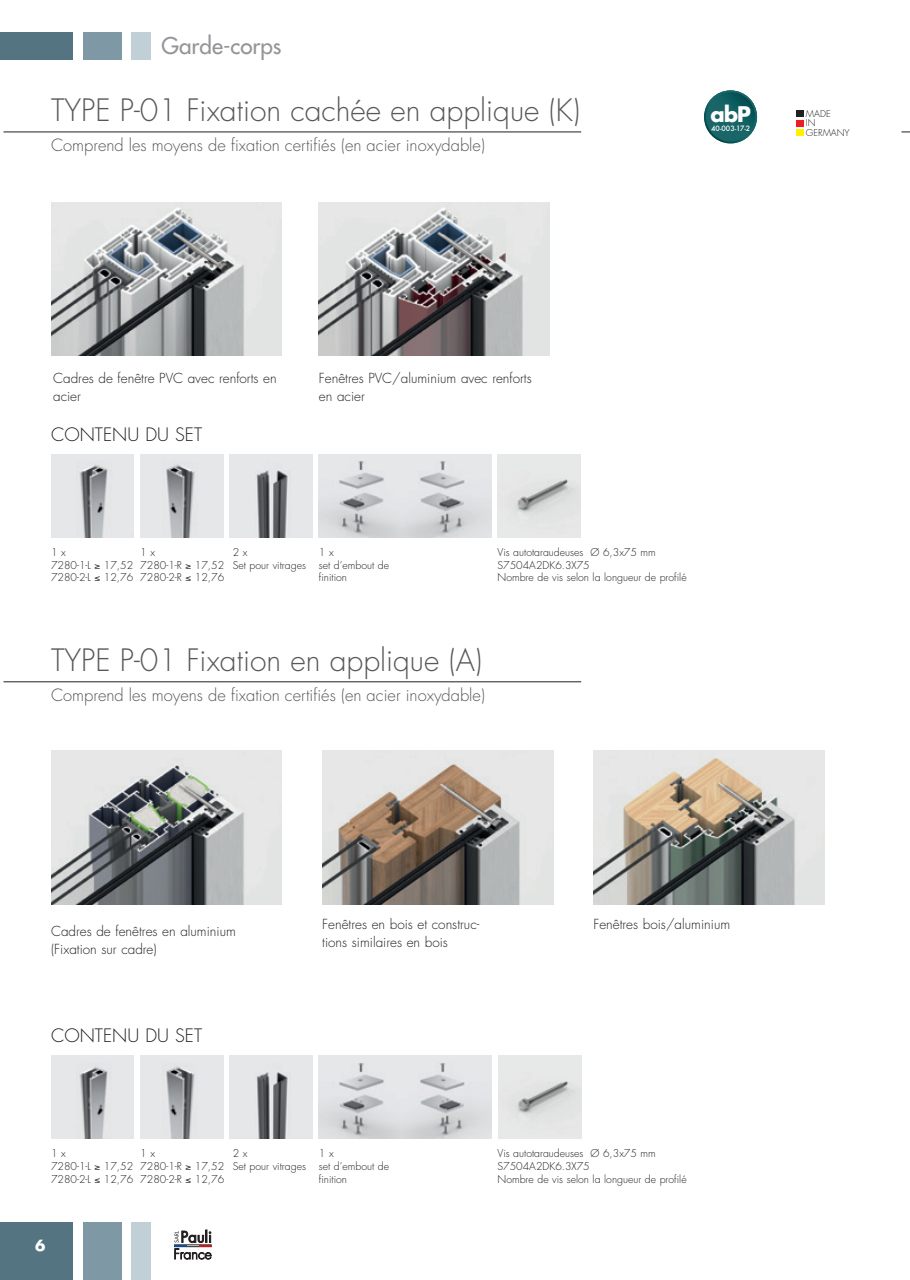
<style>
.page{position:relative;width:910px;height:1280px;background:#fff}
.page>*{position:absolute;margin:0;border:0;box-sizing:border-box;transform-origin:0 0}
.t1{font:300 30px "Futura";color:#57585a}
.t2{font:22.5px "Futura";color:#939598}
.t3{font:700 21px "Futura";color:#fff}
.t4{font:300 18px "Futura";color:#231f20}
.t5{font:300 16.5px "Futura";color:#57585a}
.t6{font:700 15px "Futura";color:#fff}
.t7{font:300 13.5px/18px "Futura";color:#231f20}
.t8{font:300 10.5px/12.6px "Futura";color:#231f20}
.t9{font:300 9.15px/9.4px "Futura";color:#231f20}
.t10{font:500 7.05px "Futura";color:#fff}
</style>
<div class="page">
<div style="left:0;top:1222px;width:72px;height:58px;background:#557482"></div>
<div style="left:83px;top:1222px;width:38px;height:58px;background:#7f98a5"></div>
<div style="left:132px;top:1222px;width:19px;height:58px;background:#c1cfd7"></div>
<div style="left:0;top:32px;width:72px;height:28px;background:#557482"></div>
<div style="left:83px;top:32px;width:38px;height:28px;background:#7f98a5"></div>
<div style="left:132px;top:32px;width:19px;height:28px;background:#c1cfd7"></div>
<img style="left:51px;top:454px;width:83px;height:83px">
<img style="left:140px;top:454px;width:83px;height:83px">
<img style="left:230px;top:454px;width:83px;height:83px">
<img style="left:497px;top:454px;width:83px;height:83px">
<img style="left:51px;top:202px;width:231px;height:153px">
<img style="left:319px;top:202px;width:231px;height:153px">
<img style="left:51px;top:1056px;width:83px;height:83px">
<img style="left:140px;top:1056px;width:83px;height:83px">
<img style="left:230px;top:1056px;width:83px;height:83px">
<img style="left:498px;top:1056px;width:83px;height:83px">
<img style="left:51px;top:751px;width:231px;height:153px">
<img style="left:322px;top:751px;width:231px;height:153px">
<img style="left:593px;top:751px;width:231px;height:153px">
<img style="left:319px;top:1056px;width:172px;height:83px">
<img style="left:319px;top:454px;width:172px;height:83px">
<div style="left:796px;top:110px;width:8px;height:7px;background:#231f20"></div>
<div style="left:796px;top:120px;width:8px;height:6px;background:#ee1d23"></div>
<div style="left:796px;top:129px;width:8px;height:7px;background:#fff101"></div>
<hr style="left:4px;top:132px;width:577px;height:1px;background:#231f20">
<hr style="left:4px;top:681px;width:577px;height:1px;background:#231f20">
<svg style="left:704px;top:90px;width:53px;height:53px"></svg>
<svg style="left:174px;top:1230px;width:37px;height:29px"></svg>
<h2 class="t2" style="left:162px;top:31px;width:122px">Garde-corps</h2>
<h1 class="t1" style="left:51px;top:91px;width:531px">TYPE P-01 Fixation cachée en applique (K)</h1>
<h3 class="t5" style="left:51px;top:134px;width:435px">Comprend les moyens de fixation certifiés (en acier inoxydable)</h3>
<h3 class="t3" style="left:710px;top:99px;width:42px">abP</h3>
<p class="t10" style="left:711px;top:124px;width:41px">40-003-17-2</p>
<p class="t9" style="left:806px;top:109px;width:45px">MADE<br>IN<br>GERMANY</p>
<p class="t7" style="left:53px;top:369px;width:225px">Cadres de fenêtre PVC avec renforts en acier</p>
<p class="t7" style="left:319px;top:369px;width:214px">Fenêtres PVC/aluminium avec renforts en acier</p>
<h3 class="t4" style="left:51px;top:423px;width:153px">CONTENU DU SET</h3>
<p class="t8" style="left:51px;top:546px;width:84px">1 x<br>7280-1-L ≥ 17,52<br>7280-2-L ≤ 12,76</p>
<p class="t8" style="left:140px;top:546px;width:85px">1 x<br>7280-1-R ≥ 17,52<br>7280-2-R ≤ 12,76</p>
<p class="t8" style="left:233px;top:546px;width:75px">2 x<br>Set pour vitrages</p>
<p class="t8" style="left:497px;top:546px;width:191px">Vis autotaraudeuses Ø 6,3x75 mm<br>S7504A2DK6.3X75<br>Nombre de vis selon la longueur de profilé</p>
<p class="t8" style="left:319px;top:546px;width:72px">1 x<br>set d’embout de finition</p>
<h1 class="t1" style="left:51px;top:641px;width:433px">TYPE P-01 Fixation en applique (A)</h1>
<h3 class="t5" style="left:51px;top:684px;width:435px">Comprend les moyens de fixation certifiés (en acier inoxydable)</h3>
<p class="t7" style="left:51px;top:923px;width:186px">Cadres de fenêtres en aluminium (Fixation sur cadre)</p>
<p class="t7" style="left:322px;top:915px;width:159px">Fenêtres en bois et construc&shy;tions similaires en bois</p>
<p class="t7" style="left:593px;top:915px;width:138px">Fenêtres bois/aluminium</p>
<h3 class="t4" style="left:51px;top:1024px;width:153px">CONTENU DU SET</h3>
<p class="t8" style="left:51px;top:1147px;width:84px">1 x<br>7280-1-L ≥ 17,52<br>7280-2-L ≤ 12,76</p>
<p class="t8" style="left:140px;top:1147px;width:85px">1 x<br>7280-1-R ≥ 17,52<br>7280-2-R ≤ 12,76</p>
<p class="t8" style="left:233px;top:1147px;width:75px">2 x<br>Set pour vitrages</p>
<p class="t8" style="left:319px;top:1147px;width:72px">1 x<br>set d’embout de finition</p>
<h3 class="t6" style="left:35px;top:1235px;width:12px">6</h3>
<p class="t8" style="left:497px;top:1147px;width:191px">Vis autotaraudeuses Ø 6,3x75 mm<br>S7504A2DK6.3X75<br>Nombre de vis selon la longueur de profilé</p>
</div>
